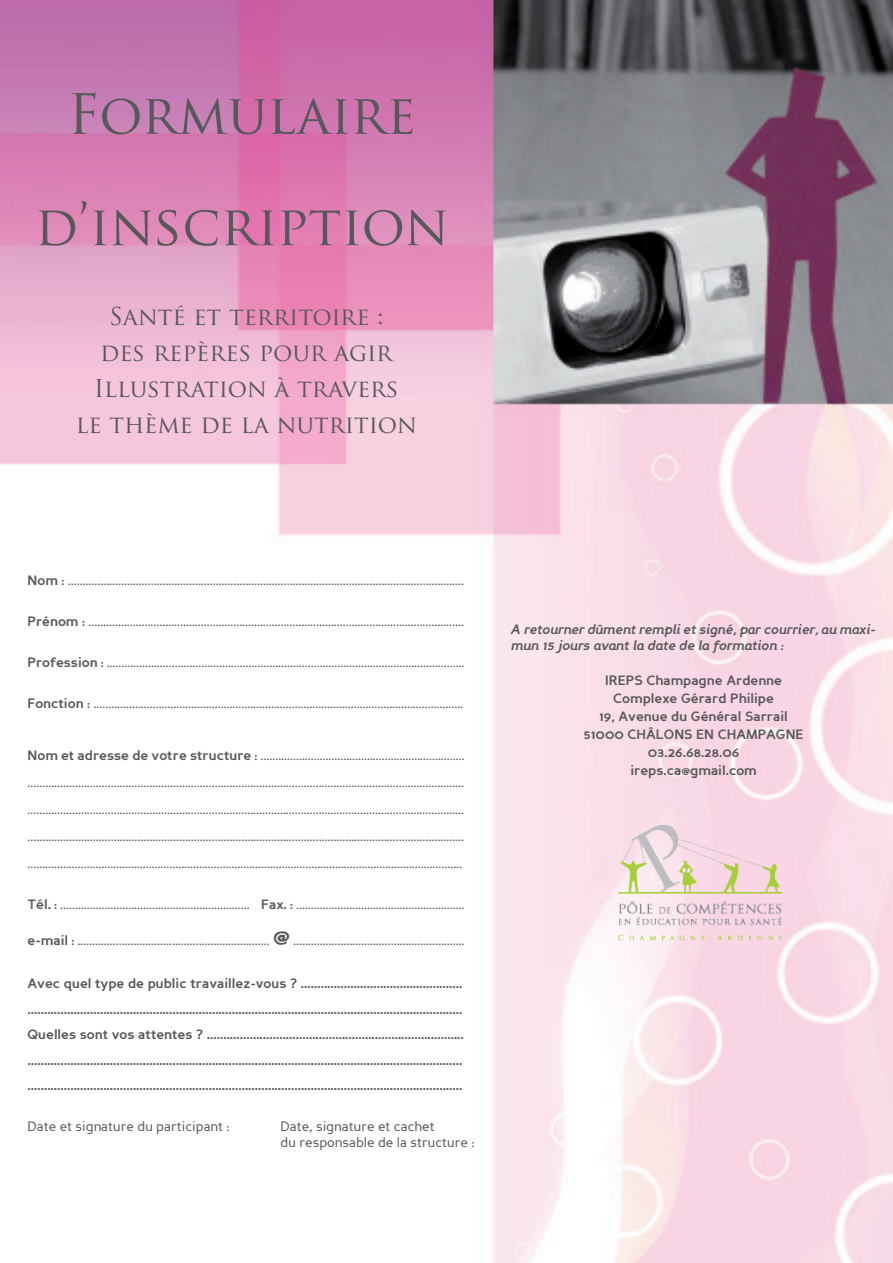
<style>
.page{position:relative;width:893px;height:1263px;background:#fff}
.page>*{position:absolute;margin:0;border:0;box-sizing:border-box;transform-origin:0 0}
.t1{font:54px "Trajan Pro";color:#57585a}
.t2{font:33px "Trajan Pro";color:#57585a}
.t3{font:24px "Trajan Pro";color:#57585a}
.t4{font:13.5px/27px "Perspective Sans";color:#57585a;text-align:justify}
.t5{font:700 13.5px/25.5px "Perspective Sans";color:#57585a}
.t6{font:italic 700 13.5px/16.2px "Perspective Sans";color:#57585a}
.s1{font-weight:700}
.s2{font-weight:700;font-size:27px}
</style>
<div class="page">
<img style="left:0;top:0;width:893px;height:1263px">
<img style="left:613px;top:821px;width:173px;height:122px">
<p class="t1" style="left:67px;top:80px;width:351px">Formulaire</p>
<p class="t1" style="left:46px;top:80px;width:408px">avant-propos</p>
<p class="t1" style="left:35px;top:191px;width:416px">d’inscription</p>
<p class="t3" style="left:109px;top:301px;width:276px">Santé et territoire :</p>
<p class="t3" style="left:100px;top:337px;width:293px">des repères pour agir</p>
<p class="t3" style="left:94px;top:373px;width:307px">Illustration à travers</p>
<p class="t3" style="left:76px;top:409px;width:342px">le thème de la nutrition</p>
<p class="t2" style="left:199px;top:298px;width:260px">Organisation</p>
<p class="t2" style="left:313px;top:380px;width:44px;rotate:90deg">ET</p>
<p class="t4" style="left:28px;top:567px;width:438px"><span class="s1">Nom :</span> ......................................................................................................................................</p>
<p class="t4" style="left:28px;top:608px;width:438px"><span class="s1">Prénom :</span> ...............................................................................................................................</p>
<p class="t4" style="left:28px;top:649px;width:438px"><span class="s1">Profession :</span> .........................................................................................................................</p>
<p class="t4" style="left:28px;top:690px;width:437px"><span class="s1">Fonction :</span> .............................................................................................................................</p>
<p class="t4" style="left:28px;top:742px;width:439px"><span class="s1">Nom et adresse de votre structure :</span> ..................................................................... ................................................................................................................................................... ................................................................................................................................................... ................................................................................................................................................... ...................................................................................................................................................</p>
<p class="t4" style="left:28px;top:891px;width:439px"><span class="s1">Tél. :</span> ................................................................ <span class="s1">Fax. :</span> .........................................................</p>
<p class="t4" style="left:28px;top:927px;width:439px"><span class="s1">e-mail :</span> ................................................................. <span class="s2">@</span> ..........................................................</p>
<p class="t5" style="left:28px;top:971px;width:436px">Avec quel type de public travaillez-vous ? ................................................. ....................................................................................................................................</p>
<p class="t5" style="left:28px;top:1022px;width:438px;text-align:justify">Quelles sont vos attentes ? .............................................................................. .................................................................................................................................... ....................................................................................................................................</p>
<p class="t4" style="left:28px;top:1112px;width:203px">Date et signature du participant :</p>
<p class="t4" style="left:281px;top:1112px;width:156px">Date, signature et cachet</p>
<p class="t4" style="left:281px;top:1129px;width:195px">du responsable de la structure :</p>
<p class="t6" style="left:511px;top:621px;width:366px">A retourner dûment rempli et signé, par courrier, au maxi&shy;mun 15 jours avant la date de la formation :</p>
<p class="t5" style="left:605px;top:667px;width:178px">IREPS Champagne Ardenne</p>
<p class="t5" style="left:613px;top:685px;width:162px">Complexe Gérard Philipe</p>
<p class="t5" style="left:599px;top:703px;width:190px">19, Avenue du Général Sarrail</p>
<p class="t5" style="left:584px;top:721px;width:222px">51000 CHÂLONS EN CHAMPAGNE</p>
<p class="t5" style="left:648px;top:739px;width:93px">03.26.68.28.06</p>
<p class="t5" style="left:630px;top:757px;width:128px">ireps.ca@gmail.com</p>
</div>
